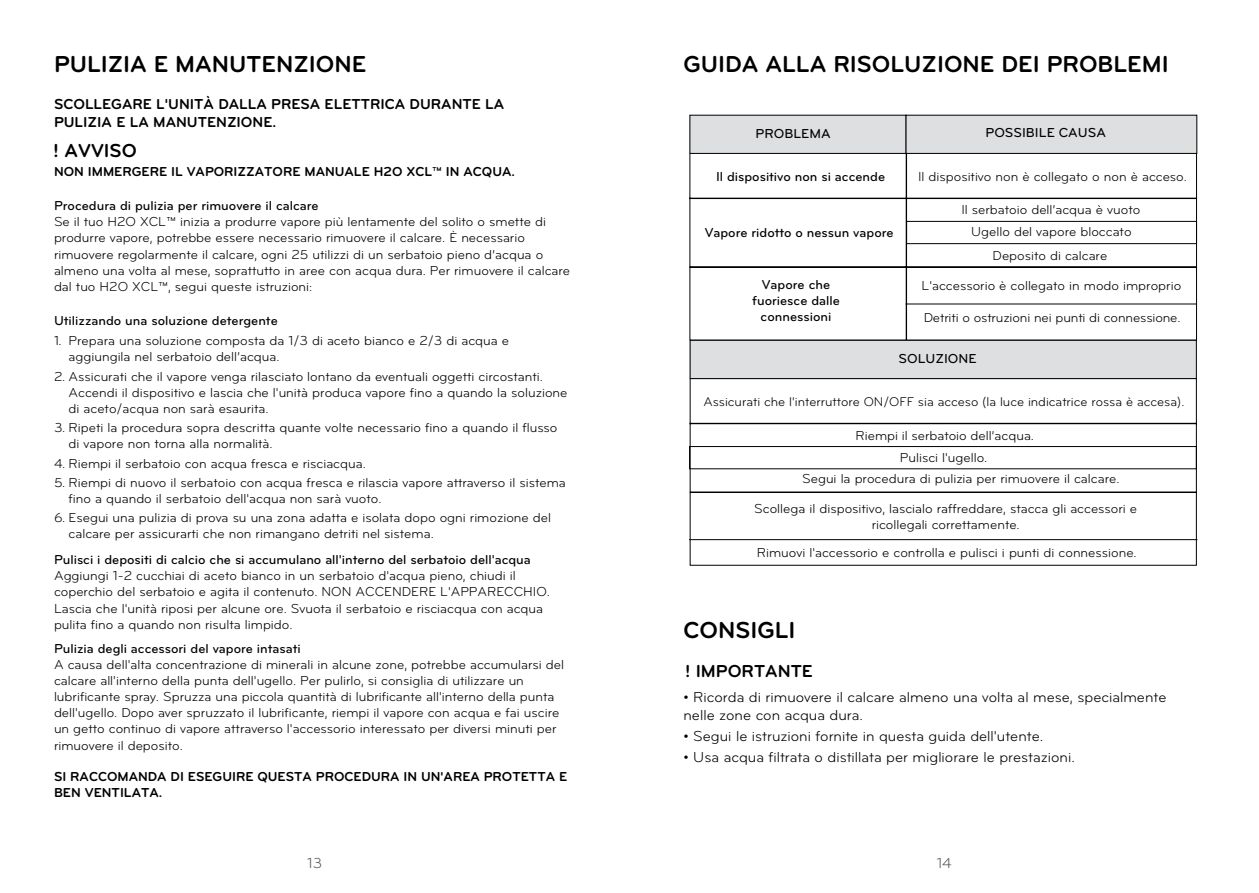
<style>
.page{position:relative;width:1259px;height:893px;background:#fff}
.page>*{position:absolute;margin:0;border:0;box-sizing:border-box;transform-origin:0 0}
.t1{font:700 24px "Bryant";color:#000}
.t2{font:700 19.5px "Bryant";color:#000}
.t3{font:700 18px "Bryant";color:#000}
.t4{font:15px/18px "Bryant";color:#000}
.t5{font:700 15px/18px "Bryant";color:#000}
.t6{font:15px "Bryant";color:#58595b}
.t7{font:13.5px/16.2px "Bryant";color:#000}
.t8{font:500 13.5px/15.9px "Bryant";color:#000;text-align:center}
.t9{font:700 13.5px/16.2px "Bryant";color:#000}
.t10{font:13.2px "Bryant";color:#000}
</style>
<div class="page">
<svg style="left:689px;top:154px;width:508px;height:412px"></svg>
<div style="left:690px;top:115px;width:216px;height:38px;background:#dddfe1"></div>
<div style="left:689px;top:115px;width:217px;height:39px;border:1px solid #000"></div>
<div style="left:906px;top:115px;width:290px;height:38px;background:#dddfe1"></div>
<div style="left:905px;top:115px;width:292px;height:39px;border:1px solid #000"></div>
<svg style="left:689px;top:221px;width:509px;height:319px"></svg>
<h1 class="t1" style="left:54px;top:49px;width:314px">PULIZIA E MANUTENZIONE</h1>
<p class="t5" style="left:54px;top:95px;width:452px">SCOLLEGARE L'UNITÀ DALLA PRESA ELETTRICA DURANTE LA<br>PULIZIA E LA MANUTENZIONE.</p>
<p class="t9" style="left:54px;top:163px;width:462px">NON IMMERGERE IL VAPORIZZATORE MANUALE H2O XCL™ IN ACQUA.</p>
<p class="t8" style="left:54px;top:198px;width:266px">Procedura di pulizia per rimuovere il calcare</p>
<p class="t7" style="left:54px;top:214px;width:518px">Se il tuo H2O XCL™ inizia a produrre vapore più lentamente del solito o smette di produrre vapore, potrebbe essere necessario rimuovere il calcare. È necessario rimuovere regolarmente il calcare, ogni 25 utilizzi di un serbatoio pieno d’acqua o almeno una volta al mese, soprattutto in aree con acqua dura. Per rimuovere il calcare dal tuo H2O XCL™, segui queste istruzioni:</p>
<p class="t8" style="left:54px;top:313px;width:225px">Utilizzando una soluzione detergente</p>
<p class="t7" style="left:69px;top:333px;width:442px;text-indent:-15px">1. Prepara una soluzione composta da 1/3 di aceto bianco e 2/3 di acqua e aggiungila nel serbatoio dell’acqua.</p>
<p class="t7" style="left:69px;top:368px;width:500px;text-indent:-15px">2. Assicurati che il vapore venga rilasciato lontano da eventuali oggetti circostanti.<br>Accendi il dispositivo e lascia che l'unità produca vapore fino a quando la soluzione di aceto/acqua non sarà esaurita.</p>
<p class="t7" style="left:69px;top:420px;width:490px;text-indent:-15px">3. Ripeti la procedura sopra descritta quante volte necessario fino a quando il flusso di vapore non torna alla normalità.</p>
<p class="t7" style="left:54px;top:455px;width:313px">4. Riempi il serbatoio con acqua fresca e risciacqua.</p>
<p class="t7" style="left:69px;top:474px;width:499px;text-indent:-15px">5. Riempi di nuovo il serbatoio con acqua fresca e rilascia vapore attraverso il sistema fino a quando il serbatoio dell'acqua non sarà vuoto.</p>
<p class="t7" style="left:69px;top:510px;width:484px;text-indent:-15px">6. Esegui una pulizia di prova su una zona adatta e isolata dopo ogni rimozione del calcare per assicurarti che non rimangano detriti nel sistema.</p>
<p class="t8" style="left:54px;top:552px;width:478px">Pulisci i depositi di calcio che si accumulano all'interno del serbatoio dell'acqua</p>
<p class="t7" style="left:54px;top:568px;width:497px">Aggiungi 1-2 cucchiai di aceto bianco in un serbatoio d'acqua pieno, chiudi il coperchio del serbatoio e agita il contenuto. NON ACCENDERE L'APPARECCHIO.<br>Lascia che l'unità riposi per alcune ore. Svuota il serbatoio e risciacqua con acqua pulita fino a quando non risulta limpido.</p>
<p class="t8" style="left:54px;top:640px;width:248px">Pulizia degli accessori del vapore intasati</p>
<p class="t7" style="left:54px;top:656px;width:511px">A causa dell'alta concentrazione di minerali in alcune zone, potrebbe accumularsi del calcare all'interno della punta dell'ugello. Per pulirlo, si consiglia di utilizzare un lubrificante spray. Spruzza una piccola quantità di lubrificante all'interno della punta dell'ugello. Dopo aver spruzzato il lubrificante, riempi il vapore con acqua e fai uscire un getto continuo di vapore attraverso l'accessorio interessato per diversi minuti per rimuovere il deposito.</p>
<p class="t9" style="left:54px;top:768px;width:515px">SI RACCOMANDA DI ESEGUIRE QUESTA PROCEDURA IN UN'AREA PROTETTA E<br>BEN VENTILATA.</p>
<h2 class="t2" style="left:53px;top:138px;width:85px">! AVVISO</h2>
<h1 class="t1" style="left:683px;top:49px;width:487px">GUIDA ALLA RISOLUZIONE DEI PROBLEMI</h1>
<p class="t8" style="left:716px;top:169px;width:171px">Il dispositivo non si accende</p>
<p class="t8" style="left:704px;top:225px;width:190px">Vapore ridotto o nessun vapore</p>
<p class="t8" style="left:752px;top:277px;width:89px">Vapore che fuoriesce dalle connessioni</p>
<p class="t8" style="left:985px;top:125px;width:122px">POSSIBILE CAUSA</p>
<p class="t7" style="left:918px;top:169px;width:270px">Il dispositivo non è collegato o non è acceso.</p>
<p class="t7" style="left:961px;top:198px;width:180px;line-height:22.5px;text-align:center">Il serbatoio dell’acqua è vuoto<br>Ugello del vapore bloccato</p>
<p class="t7" style="left:992px;top:248px;width:116px">Deposito di calcare</p>
<p class="t7" style="left:921px;top:278px;width:261px">L'accessorio è collegato in modo improprio</p>
<p class="t7" style="left:923px;top:310px;width:258px">Detriti o ostruzioni nei punti di connessione.</p>
<p class="t8" style="left:898px;top:350px;width:80px">SOLUZIONE</p>
<p class="t10" style="left:703px;top:393px;width:482px">Assicurati che l'interruttore ON/OFF sia acceso (la luce indicatrice rossa è accesa).</p>
<p class="t7" style="left:855px;top:427px;width:180px">Riempi il serbatoio dell’acqua.</p>
<p class="t7" style="left:900px;top:449px;width:89px">Pulisci l'ugello.</p>
<p class="t7" style="left:802px;top:470px;width:319px">Segui la procedura di pulizia per rimuovere il calcare.</p>
<p class="t7" style="left:754px;top:500px;width:384px;text-align:center">Scollega il dispositivo, lascialo raffreddare, stacca gli accessori e ricollegali correttamente.</p>
<p class="t7" style="left:757px;top:545px;width:381px">Rimuovi l'accessorio e controlla e pulisci i punti di connessione.</p>
<h1 class="t1" style="left:683px;top:616px;width:113px">CONSIGLI</h1>
<h3 class="t3" style="left:685px;top:660px;width:129px">! IMPORTANTE</h3>
<p class="t4" style="left:683px;top:688px;width:484px">• Ricorda di rimuovere il calcare almeno una volta al mese, specialmente nelle zone con acqua dura.</p>
<p class="t4" style="left:683px;top:727px;width:361px">• Segui le istruzioni fornite in questa guida dell'utente.</p>
<p class="t4" style="left:683px;top:748px;width:393px">• Usa acqua filtrata o distillata per migliorare le prestazioni.</p>
<p class="t6" style="left:307px;top:854px;width:16px">13</p>
<p class="t6" style="left:936px;top:854px;width:17px">14</p>
</div>
